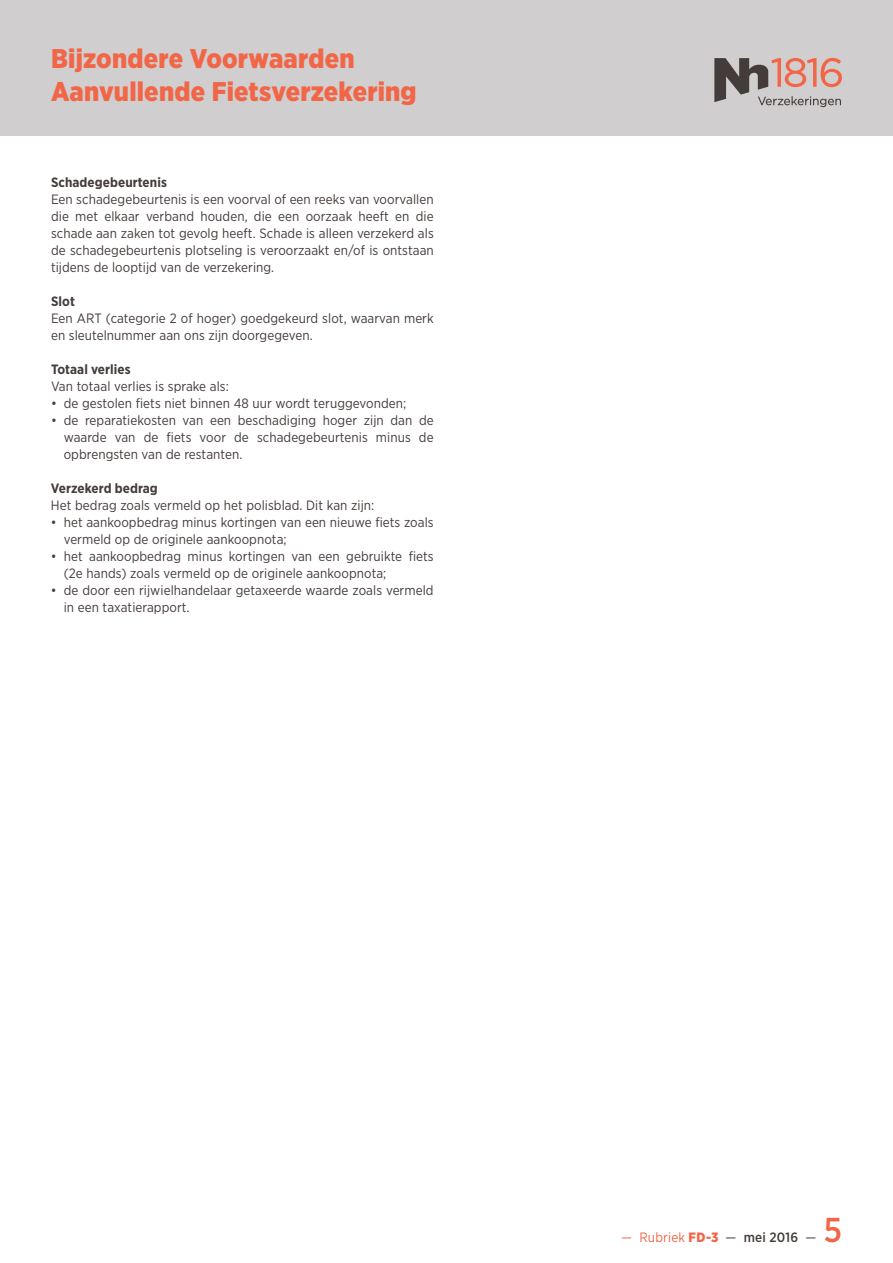
<style>
.page{position:relative;width:893px;height:1263px;background:#fff}
.page>*{position:absolute;margin:0;border:0;box-sizing:border-box;transform-origin:0 0}
.t1{font:500 34.5px "Gotham Narrow";color:#f26648}
.t2{font:900 27px/33px "Gotham Narrow";letter-spacing:.01em;color:#f26648}
.t3{font:13.5px/17px "Gotham Narrow";letter-spacing:.005em;color:#443c3a}
.t4{font:700 13.5px "Gotham Narrow";letter-spacing:.005em;color:#443c3a}
.t5{font:13.5px "Gotham Narrow";letter-spacing:.015em;color:#f26648}
.s1{font-weight:900}
.s2{color:#443c3a}
.s3{font-weight:500;color:#443c3a}
</style>
<div class="page">
<div style="left:0;top:0;width:893px;height:136px;background:#d0cece"></div>
<svg style="left:714px;top:58px;width:128px;height:49px"></svg>
<h2 class="t2" style="left:51px;top:41px;width:367px">Bijzondere Voorwaarden<br>Aanvullende Fietsverzekering</h2>
<p class="t4" style="left:51px;top:174px;width:117px">Schadegebeurtenis</p>
<p class="t3" style="left:51px;top:191px;width:384px;text-align:justify">Een schadegebeurtenis is een voorval of een reeks van voorvallen die met elkaar verband houden, die een oorzaak heeft en die schade aan zaken tot gevolg heeft. Schade is alleen verzekerd als de schadegebeurtenis plotseling is veroorzaakt en/of is ontstaan tijdens de looptijd van de verzekering.</p>
<p class="t4" style="left:51px;top:293px;width:25px">Slot</p>
<p class="t3" style="left:51px;top:310px;width:384px">Een ART (categorie 2 of hoger) goedgekeurd slot, waarvan merk en sleutelnummer aan ons zijn doorgegeven.</p>
<p class="t4" style="left:51px;top:361px;width:81px">Totaal verlies</p>
<p class="t3" style="left:51px;top:378px;width:179px">Van totaal verlies is sprake als:</p>
<p class="t3" style="left:51px;top:395px;width:357px">• de gestolen fiets niet binnen 48 uur wordt teruggevonden;</p>
<p class="t3" style="left:64px;top:412px;width:371px;text-align:justify;text-indent:-13px">• de reparatiekosten van een beschadiging hoger zijn dan de waarde van de fiets voor de schadegebeurtenis minus de opbrengsten van de restanten.</p>
<p class="t4" style="left:51px;top:480px;width:108px">Verzekerd bedrag</p>
<p class="t3" style="left:51px;top:497px;width:325px">Het bedrag zoals vermeld op het polisblad. Dit kan zijn:</p>
<p class="t3" style="left:64px;top:514px;width:371px;text-indent:-13px">• het aankoopbedrag minus kortingen van een nieuwe fiets zoals vermeld op de originele aankoopnota;</p>
<p class="t3" style="left:64px;top:548px;width:371px;text-indent:-13px">• het aankoopbedrag minus kortingen van een gebruikte fiets (2e hands) zoals vermeld op de originele aankoopnota;</p>
<p class="t3" style="left:64px;top:582px;width:371px;text-indent:-13px">• de door een rijwielhandelaar getaxeerde waarde zoals vermeld in een taxatierapport.</p>
<p class="t5" style="left:621px;top:1228px;width:197px">— Rubriek <span class="s1">FD-3</span> <span class="s2">—</span> <span class="s3">mei 2016</span> <span class="s2">—</span></p>
<h1 class="t1" style="left:824px;top:1208px;width:20px">5</h1>
</div>
